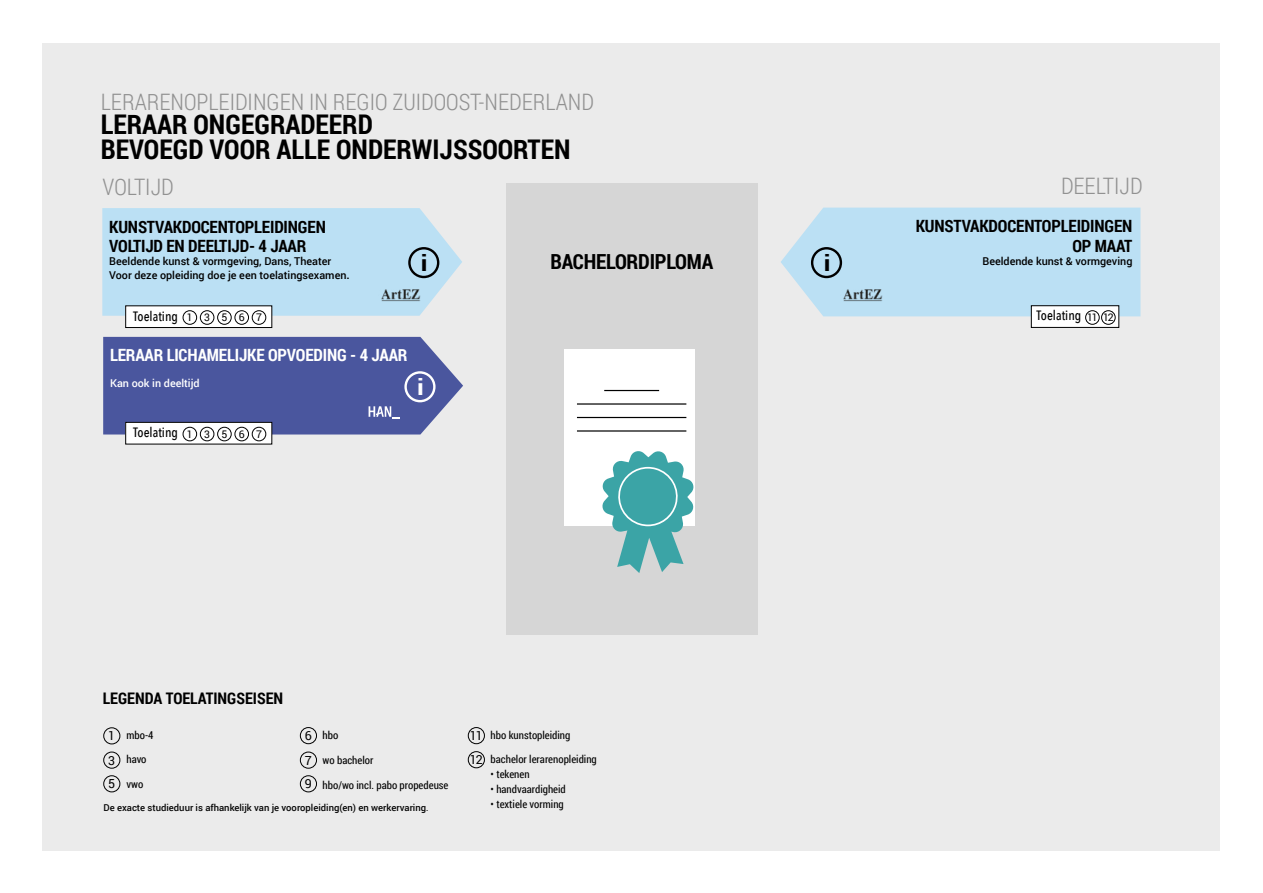
<style>
.page{position:relative;width:1263px;height:893px;background:#fff}
.page>*{position:absolute;margin:0;border:0;box-sizing:border-box;transform-origin:0 0}
.t1{font:700 27.15px "Roboto Condensed";color:#000}
.t2{font:300 22.65px "Roboto Condensed";color:#919191}
.t3{font:900 22.2px "Roboto";color:#000}
.t4{font:900 22.2px "Roboto";color:#fff}
.t5{font:700 20.85px "Roboto Condensed";letter-spacing:-.01em;color:#000}
.t6{font:700 16.95px "Roboto Condensed";letter-spacing:-.01em;color:#000}
.t7{font:700 16.95px "Roboto Condensed";letter-spacing:-.01em;color:#fff}
.t8{font:700 15.9px "Roboto Condensed";color:#000}
.t9{font:500 13.5px "Avenir Next Condensed";color:#000}
.t10{font:12.45px "Roboto";color:#000}
.t11{font:10.8px "Roboto Condensed";color:#040404}
.t12{font:500 10.8px "Roboto";color:#000}
.t13{font:500 10.8px "Roboto";color:#fff}
.t14{font:10.8px "Roboto Condensed";color:#000}
.t15{font:10.5px "Roboto";color:#000}
.t16{font:500 9.45px "Roboto";color:#040404}
.s1{font-size:12.15px}
.s2{font-family:"Roboto Condensed";font-weight:400}
</style>
<div class="page">
<div style="left:43px;top:43px;width:1177px;height:807px;background:#ebebeb"></div>
<svg style="left:102px;top:208px;width:360px;height:108px;background:#bde0f3"></svg>
<div style="left:781px;top:208px;width:359px;height:108px;background:#bbe0f4"></div>
<div style="left:1031px;top:306px;width:88px;height:21px;background:#fff"></div>
<div style="left:1031px;top:305px;width:88px;height:23px;border:1px solid #000"></div>
<img style="left:378px;top:284px;width:45px;height:21px">
<img style="left:840px;top:284px;width:45px;height:21px">
<svg style="left:103px;top:337px;width:360px;height:97px;background:#5460a3"></svg>
<div style="left:1085px;top:310px;width:14px;height:14px;border:1px solid #000;border-radius:50%"></div>
<div style="left:1101px;top:310px;width:14px;height:14px;border:1px solid #000;border-radius:50%"></div>
<div style="left:506px;top:183px;width:251px;height:452px;background:#d6d6d6"></div>
<div style="left:126px;top:306px;width:146px;height:21px;background:#fff"></div>
<div style="left:125px;top:305px;width:147px;height:23px;border:1px solid #000"></div>
<div style="left:235px;top:310px;width:14px;height:14px;border:1px solid #000;border-radius:50%"></div>
<div style="left:183px;top:310px;width:14px;height:14px;border:1px solid #000;border-radius:50%"></div>
<div style="left:252px;top:310px;width:14px;height:14px;border:1px solid #000;border-radius:50%"></div>
<div style="left:200px;top:310px;width:14px;height:14px;border:1px solid #000;border-radius:50%"></div>
<div style="left:217px;top:310px;width:14px;height:14px;border:1px solid #000;border-radius:50%"></div>
<div style="left:126px;top:422px;width:146px;height:22px;background:#fff"></div>
<div style="left:125px;top:422px;width:147px;height:22px;border:1px solid #000"></div>
<div style="left:235px;top:427px;width:14px;height:14px;border:1px solid #000;border-radius:50%"></div>
<div style="left:183px;top:427px;width:14px;height:14px;border:1px solid #000;border-radius:50%"></div>
<div style="left:252px;top:427px;width:14px;height:14px;border:1px solid #000;border-radius:50%"></div>
<div style="left:200px;top:427px;width:14px;height:14px;border:1px solid #000;border-radius:50%"></div>
<div style="left:217px;top:427px;width:14px;height:14px;border:1px solid #000;border-radius:50%"></div>
<div style="left:564px;top:349px;width:131px;height:176px;background:#fff"></div>
<hr style="left:604px;top:390px;width:55px;height:1px;background:#000">
<hr style="left:577px;top:403px;width:109px;height:2px;background:#000">
<hr style="left:577px;top:417px;width:109px;height:1px;background:#000">
<hr style="left:577px;top:430px;width:109px;height:2px;background:#000">
<svg style="left:601px;top:451px;width:94px;height:122px"></svg>
<div style="left:468px;top:727px;width:17px;height:17px;border:1px solid #000;border-radius:50%"></div>
<div style="left:468px;top:751px;width:17px;height:17px;border:1px solid #000;border-radius:50%"></div>
<div style="left:300px;top:727px;width:17px;height:17px;border:1px solid #000;border-radius:50%"></div>
<div style="left:103px;top:727px;width:17px;height:17px;border:1px solid #000;border-radius:50%"></div>
<div style="left:103px;top:752px;width:17px;height:16px;border:1px solid #000;border-radius:50%"></div>
<div style="left:300px;top:752px;width:17px;height:16px;border:1px solid #000;border-radius:50%"></div>
<div style="left:300px;top:775px;width:17px;height:17px;border:1px solid #000;border-radius:50%"></div>
<div style="left:103px;top:775px;width:17px;height:17px;border:1px solid #000;border-radius:50%"></div>
<div style="left:404px;top:371px;width:31px;height:31px;border:2px solid #fff;border-radius:50%"></div>
<div style="left:811px;top:247px;width:31px;height:31px;border:2px solid #000;border-radius:50%"></div>
<div style="left:408px;top:247px;width:31px;height:31px;border:2px solid #000;border-radius:50%"></div>
<p class="t2" style="left:101px;top:86px;width:495px">LERARENOPLEIDINGEN IN REGIO ZUIDOOST-NEDERLAND</p>
<p class="t1" style="left:101px;top:106px;width:274px">LERAAR ONGEGRADEERD</p>
<p class="t1" style="left:101px;top:130px;width:471px">BEVOEGD VOOR ALLE ONDERWIJSSOORTEN</p>
<p class="t2" style="left:103px;top:171px;width:73px">VOLTIJD</p>
<p class="t2" style="left:1061px;top:170px;width:83px">DEELTIJD</p>
<p class="t6" style="left:109px;top:215px;width:218px">KUNSTVAKDOCENTOPLEIDINGEN</p>
<p class="t6" style="left:109px;top:234px;width:199px">VOLTIJD EN DEELTIJD- 4 JAAR</p>
<p class="t12" style="left:109px;top:253px;width:224px">Beeldende kunst &amp; vormgeving, Dans, Theater</p>
<p class="t12" style="left:109px;top:268px;width:242px">Voor deze opleiding doe je een toelatingsexamen<span class="s1">.</span></p>
<p class="t5" style="left:550px;top:247px;width:164px">BACHELORDIPLOMA</p>
<p class="t3" style="left:421px;top:247px;width:8px">i</p>
<p class="t3" style="left:824px;top:247px;width:8px">i</p>
<p class="t6" style="left:916px;top:214px;width:218px">KUNSTVAKDOCENTOPLEIDINGEN</p>
<p class="t6" style="left:1072px;top:234px;width:62px">OP MAAT</p>
<p class="t12" style="left:982px;top:254px;width:152px">Beeldende kunst &amp; vormgeving</p>
<p class="t9" style="left:1036px;top:308px;width:46px">Toelating</p>
<p class="t9" style="left:133px;top:308px;width:46px">Toelating</p>
<p class="t15" style="left:187px;top:310px;width:7px">1</p>
<p class="t15" style="left:204px;top:310px;width:7px">3</p>
<p class="t15" style="left:221px;top:310px;width:7px">5</p>
<p class="t15" style="left:239px;top:310px;width:7px">6</p>
<p class="t15" style="left:256px;top:310px;width:7px">7</p>
<p class="t15" style="left:1087px;top:310px;width:12px">11</p>
<p class="t15" style="left:1103px;top:310px;width:12px">12</p>
<p class="t7" style="left:110px;top:343px;width:299px">LERAAR LICHAMELIJKE OPVOEDING - 4 JAAR</p>
<p class="t13" style="left:110px;top:376px;width:91px">Kan ook in deeltijd</p>
<p class="t4" style="left:417px;top:372px;width:8px">i</p>
<p class="t9" style="left:133px;top:424px;width:46px">Toelating</p>
<p class="t15" style="left:187px;top:427px;width:7px">1</p>
<p class="t15" style="left:204px;top:427px;width:7px">3</p>
<p class="t15" style="left:221px;top:427px;width:7px">5</p>
<p class="t15" style="left:239px;top:427px;width:7px">6</p>
<p class="t15" style="left:256px;top:427px;width:7px">7</p>
<p class="t8" style="left:103px;top:687px;width:182px">LEGENDA TOELATINGSEISEN</p>
<p class="t14" style="left:126px;top:728px;width:28px">mbo-4</p>
<p class="t11" style="left:491px;top:728px;width:81px">hbo kunstopleiding</p>
<p class="t14" style="left:126px;top:752px;width:22px">havo</p>
<p class="t14" style="left:126px;top:776px;width:18px">vwo</p>
<p class="t16" style="left:103px;top:801px;width:326px">De exacte studieduur is afhankelijk van je vooropleiding(en) en werkervaring<span class="s2">.</span></p>
<p class="t14" style="left:323px;top:728px;width:17px">hbo</p>
<p class="t11" style="left:323px;top:753px;width:52px">wo bachelor</p>
<p class="t11" style="left:323px;top:778px;width:127px">hbo/wo incl. pabo propedeuse</p>
<p class="t10" style="left:108px;top:727px;width:9px">1</p>
<p class="t10" style="left:305px;top:727px;width:9px">6</p>
<p class="t10" style="left:108px;top:751px;width:9px">3</p>
<p class="t10" style="left:305px;top:751px;width:9px">7</p>
<p class="t10" style="left:108px;top:775px;width:9px">5</p>
<p class="t10" style="left:305px;top:775px;width:9px">9</p>
<p class="t10" style="left:470px;top:727px;width:14px">11</p>
<p class="t10" style="left:470px;top:751px;width:14px">12</p>
<p class="t11" style="left:491px;top:752px;width:108px">bachelor lerarenopleiding</p>
<p class="t11" style="left:491px;top:767px;width:41px">• tekenen</p>
<p class="t11" style="left:491px;top:782px;width:77px">• handvaardigheid</p>
<p class="t11" style="left:491px;top:797px;width:75px">• textiele vorming</p>
</div>
